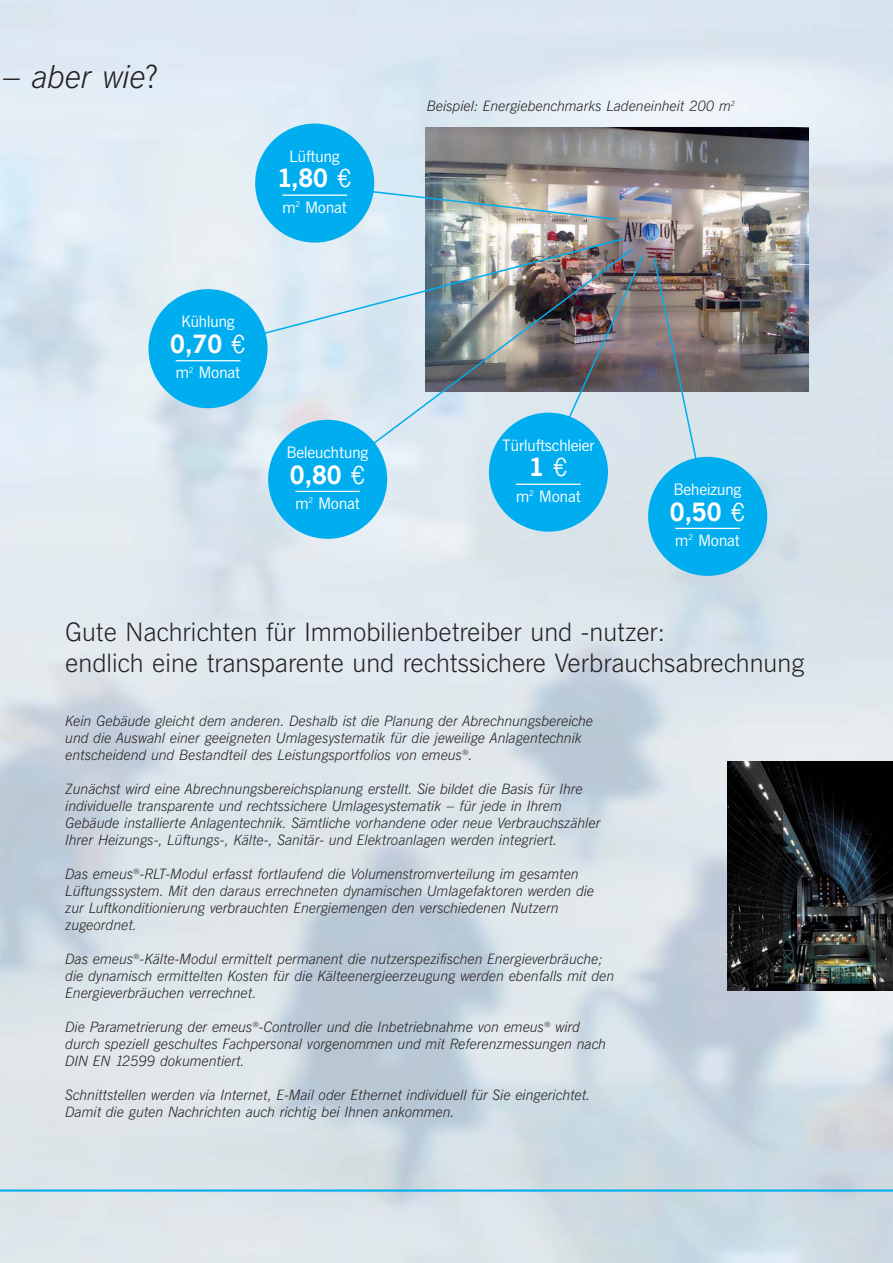
<style>
.page{position:relative;width:893px;height:1263px;background:#fff}
.page>*{position:absolute;margin:0;border:0;box-sizing:border-box;transform-origin:0 0}
.t1{font:italic 300 30px "News Gothic SB";color:#231f20}
.t2{font:300 24px/31.5px "News Gothic SB";color:#231f20}
.t3{font:700 24px "News Gothic SB";color:#fff}
.t4{font:15px "News Gothic SB";color:#fff}
.t5{font:italic 300 13.5px/17px "News Gothic SB";color:#231f20}
.s1{font-style:normal}
.s2{font-weight:400}
</style>
<div class="page">
<img style="left:0;top:0;width:893px;height:1263px">
<hr style="left:0;top:1189px;width:893px;height:3px;background:#00adef">
<img style="left:782px;top:761px;width:94px;height:230px">
<img style="left:727px;top:761px;width:55px;height:230px">
<img style="left:876px;top:761px;width:17px;height:230px">
<img style="left:425px;top:128px;width:383px;height:263px">
<img style="left:361px;top:184px;width:257px;height:37px">
<svg style="left:204px;top:237px;width:421px;height:113px;background:#d6e2e8"></svg>
<img style="left:325px;top:247px;width:309px;height:233px">
<img style="left:541px;top:253px;width:104px;height:223px">
<svg style="left:652px;top:256px;width:57px;height:238px;background:#9b999b"></svg>
<div style="left:255px;top:124px;width:119px;height:119px;background:#00adef;border-radius:50%"></div>
<hr style="left:282px;top:195px;width:65px;height:1px;background:#fff">
<div style="left:148px;top:289px;width:120px;height:119px;background:#00adef;border-radius:50%"></div>
<hr style="left:176px;top:360px;width:64px;height:1px;background:#fff">
<div style="left:268px;top:420px;width:119px;height:119px;background:#00adef;border-radius:50%"></div>
<hr style="left:295px;top:491px;width:65px;height:1px;background:#fff">
<div style="left:489px;top:413px;width:119px;height:119px;background:#00adef;border-radius:50%"></div>
<hr style="left:516px;top:484px;width:65px;height:1px;background:#fff">
<div style="left:648px;top:457px;width:119px;height:119px;background:#00adef;border-radius:50%"></div>
<hr style="left:675px;top:528px;width:65px;height:1px;background:#fff">
<h1 class="t1" style="left:2px;top:65px;width:158px">– aber wie<span class="s1">?</span></h1>
<p class="t4" style="left:290px;top:150px;width:52px">Lüftung</p>
<h2 class="t3" style="left:278px;top:169px;width:76px">1,80 <span class="s2">€</span></h2>
<p class="t4" style="left:282px;top:201px;width:66px">m<sup>2</sup> Monat</p>
<p class="t4" style="left:181px;top:316px;width:55px">Kühlung</p>
<h2 class="t3" style="left:170px;top:334px;width:77px">0,70 <span class="s2">€</span></h2>
<p class="t4" style="left:176px;top:367px;width:66px">m<sup>2</sup> Monat</p>
<p class="t4" style="left:287px;top:446px;width:83px">Beleuchtung</p>
<h2 class="t3" style="left:290px;top:465px;width:77px">0,80 <span class="s2">€</span></h2>
<p class="t4" style="left:295px;top:497px;width:66px">m<sup>2</sup> Monat</p>
<p class="t5" style="left:427px;top:98px;width:310px">Beispiel: Energiebenchmarks Ladeneinheit 200 m<sup>2</sup></p>
<p class="t4" style="left:502px;top:439px;width:94px">Türluftschleier</p>
<h2 class="t3" style="left:529px;top:458px;width:40px">1 <span class="s2">€</span></h2>
<p class="t4" style="left:516px;top:490px;width:66px">m<sup>2</sup> Monat</p>
<p class="t4" style="left:674px;top:483px;width:69px">Beheizung</p>
<h2 class="t3" style="left:670px;top:502px;width:77px">0,50 <span class="s2">€</span></h2>
<p class="t4" style="left:675px;top:534px;width:66px">m<sup>2</sup> Monat</p>
<h2 class="t2" style="left:65px;top:618px;width:741px">Gute Nachrichten für Immobilienbetreiber und -nutzer:<br>endlich eine transparente und rechtssichere Verbrauchsabrechnung</h2>
<p class="t5" style="left:65px;top:714px;width:529px">Kein Gebäude gleicht dem anderen. Deshalb ist die Planung der Abrechnungsbereiche und die Auswahl einer geeigneten Umlagesystematik für die jeweilige Anlagentechnik entscheidend und Bestandteil des Leistungsportfolios von emeus<sup>®</sup>.</p>
<p class="t5" style="left:65px;top:782px;width:537px">Zunächst wird eine Abrechnungsbereichsplanung erstellt. Sie bildet die Basis für Ihre individuelle transparente und rechtssichere Umlagesystematik – für jede in Ihrem Gebäude installierte Anlagentechnik. Sämtliche vorhandene oder neue Verbrauchszähler Ihrer Heizungs-, Lüftungs-, Kälte-, Sanitär- und Elektroanlagen werden integriert.</p>
<p class="t5" style="left:65px;top:867px;width:530px">Das emeus<sup>®</sup>-RLT-Modul erfasst fortlaufend die Volumenstromverteilung im gesamten Lüftungssystem. Mit den daraus errechneten dynamischen Umlagefaktoren werden die zur Luftkonditionierung verbrauchten Energiemengen den verschiedenen Nutzern zugeordnet.</p>
<p class="t5" style="left:65px;top:952px;width:550px">Das emeus<sup>®</sup>-Kälte-Modul ermittelt permanent die nutzerspezifischen Energieverbräuche; die dynamisch ermittelten Kosten für die Kälteenergieerzeugung werden ebenfalls mit den<br>Energieverbräuchen verrechnet.</p>
<p class="t5" style="left:65px;top:1020px;width:542px">Die Parametrierung der emeus<sup>®</sup>-Controller und die Inbetriebnahme von emeus<sup>®</sup> wird durch speziell geschultes Fachpersonal vorgenommen und mit Referenzmessungen nach<br>DIN EN 12599 dokumentiert.</p>
<p class="t5" style="left:65px;top:1088px;width:526px">Schnittstellen werden via Internet, E-Mail oder Ethernet individuell für Sie eingerichtet.<br>Damit die guten Nachrichten auch richtig bei Ihnen ankommen.</p>
</div>
